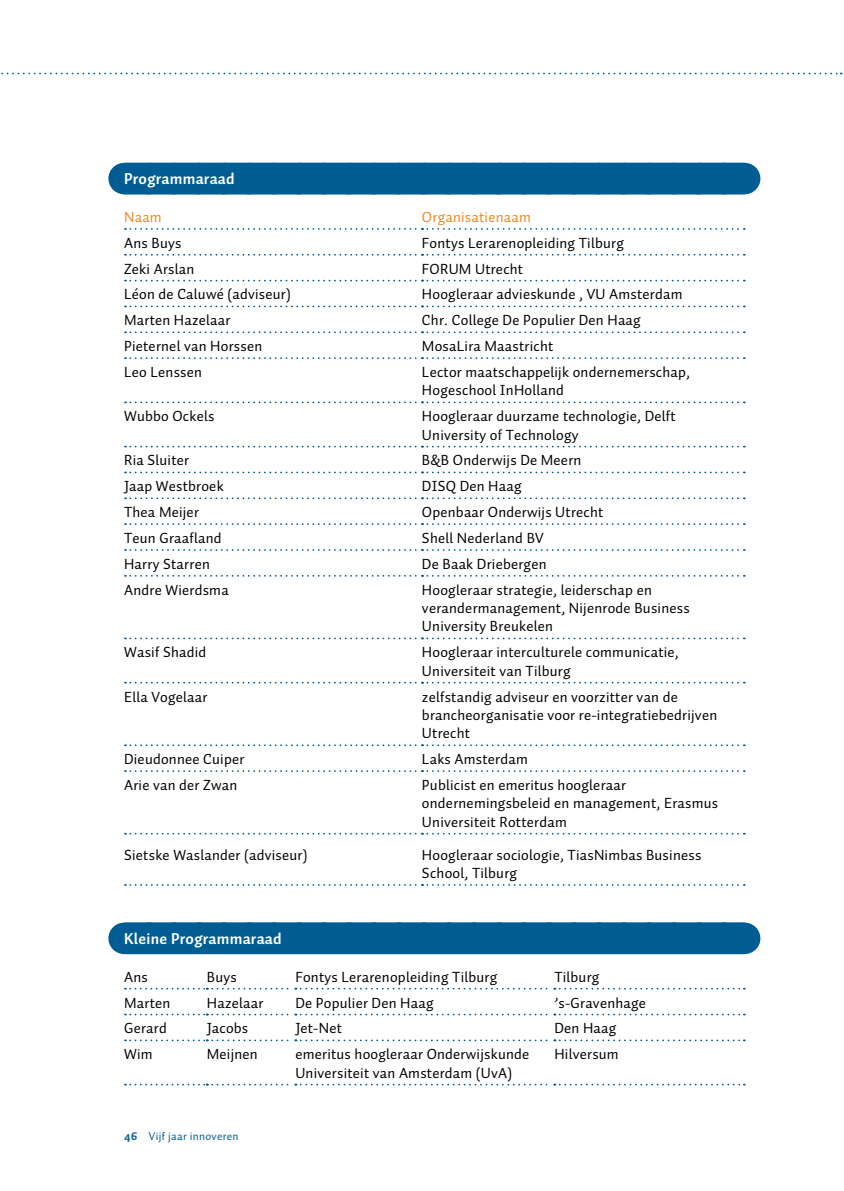
<style>
.page{position:relative;width:844px;height:1191px;background:#fff}
.page>*{position:absolute;margin:0;border:0;box-sizing:border-box;transform-origin:0 0}
.t1{font:700 15.75px "Auto 1";letter-spacing:.015em;color:#fff}
.t2{font:14.88px/18.4px "Auto 1";letter-spacing:.015em;color:#000}
.t3{font:14.88px "Auto 1";letter-spacing:.015em;color:#ef8726}
.t4{font:11.38px "Auto 1";letter-spacing:.025em;color:#005d93}
.s1{font-weight:700;font-size:12.25px}
</style>
<div class="page">
<svg style="left:1px;top:73px;width:840px;height:1px"></svg>
<div style="left:124px;top:163px;width:620px;height:31px;background:#005d93"></div>
<div style="left:124px;top:922px;width:620px;height:32px;background:#005d93"></div>
<svg style="left:125px;top:228px;width:619px;height:2px"></svg>
<svg style="left:125px;top:254px;width:619px;height:2px"></svg>
<svg style="left:125px;top:280px;width:619px;height:1px"></svg>
<svg style="left:125px;top:305px;width:619px;height:2px"></svg>
<svg style="left:125px;top:331px;width:619px;height:2px"></svg>
<svg style="left:125px;top:357px;width:619px;height:2px"></svg>
<svg style="left:125px;top:401px;width:619px;height:2px"></svg>
<svg style="left:125px;top:446px;width:619px;height:1px"></svg>
<svg style="left:125px;top:471px;width:619px;height:2px"></svg>
<svg style="left:125px;top:497px;width:619px;height:2px"></svg>
<svg style="left:125px;top:523px;width:619px;height:2px"></svg>
<svg style="left:125px;top:549px;width:619px;height:2px"></svg>
<svg style="left:125px;top:575px;width:619px;height:1px"></svg>
<svg style="left:125px;top:637px;width:619px;height:2px"></svg>
<svg style="left:125px;top:682px;width:619px;height:1px"></svg>
<svg style="left:125px;top:744px;width:619px;height:2px"></svg>
<svg style="left:125px;top:770px;width:619px;height:2px"></svg>
<svg style="left:125px;top:833px;width:619px;height:1px"></svg>
<svg style="left:125px;top:884px;width:619px;height:1px"></svg>
<svg style="left:125px;top:987px;width:619px;height:2px"></svg>
<svg style="left:125px;top:1013px;width:619px;height:2px"></svg>
<svg style="left:125px;top:1039px;width:619px;height:2px"></svg>
<svg style="left:125px;top:1083px;width:619px;height:2px"></svg>
<p class="t1" style="left:124px;top:168px;width:112px">Programmaraad</p>
<p class="t3" style="left:124px;top:208px;width:39px">Naam</p>
<p class="t3" style="left:422px;top:208px;width:110px">Organisatienaam</p>
<p class="t2" style="left:124px;top:233px;width:59px">Ans Buys</p>
<p class="t2" style="left:422px;top:233px;width:203px">Fontys Lerarenopleiding Tilburg</p>
<p class="t2" style="left:124px;top:259px;width:72px">Zeki Arslan</p>
<p class="t2" style="left:422px;top:259px;width:103px">FORUM Utrecht</p>
<p class="t2" style="left:124px;top:285px;width:168px">Léon de Caluwé (adviseur)</p>
<p class="t2" style="left:422px;top:285px;width:262px">Hoogleraar advieskunde , VU Amsterdam</p>
<p class="t2" style="left:124px;top:311px;width:108px">Marten Hazelaar</p>
<p class="t2" style="left:422px;top:311px;width:220px">Chr. College De Populier Den Haag</p>
<p class="t2" style="left:124px;top:337px;width:140px">Pieternel van Horssen</p>
<p class="t2" style="left:422px;top:337px;width:133px">MosaLira Maastricht</p>
<p class="t2" style="left:124px;top:362px;width:79px">Leo Lenssen</p>
<p class="t2" style="left:422px;top:362px;width:269px">Lector maatschappelijk ondernemerschap,<br>Hogeschool InHolland</p>
<p class="t2" style="left:124px;top:407px;width:92px">Wubbo Ockels</p>
<p class="t2" style="left:422px;top:407px;width:255px">Hoogleraar duurzame technologie, Delft<br>University of Technology</p>
<p class="t2" style="left:124px;top:451px;width:67px">Ria Sluiter</p>
<p class="t2" style="left:422px;top:451px;width:161px">B&amp;B Onderwijs De Meern</p>
<p class="t2" style="left:124px;top:477px;width:101px">Jaap Westbroek</p>
<p class="t2" style="left:422px;top:477px;width:101px">DISQ Den Haag</p>
<p class="t2" style="left:124px;top:502px;width:76px">Thea Meijer</p>
<p class="t2" style="left:422px;top:502px;width:183px">Openbaar Onderwijs Utrecht</p>
<p class="t2" style="left:124px;top:528px;width:99px">Teun Graafland</p>
<p class="t2" style="left:422px;top:528px;width:123px">Shell Nederland BV</p>
<p class="t2" style="left:124px;top:554px;width:87px">Harry Starren</p>
<p class="t2" style="left:422px;top:554px;width:126px">De Baak Driebergen</p>
<p class="t2" style="left:124px;top:580px;width:106px">Andre Wierdsma</p>
<p class="t2" style="left:422px;top:580px;width:269px">Hoogleraar strategie, leiderschap en verandermanagement, Nijenrode Business<br>University Breukelen</p>
<p class="t2" style="left:124px;top:643px;width:84px">Wasif Shadid</p>
<p class="t2" style="left:422px;top:643px;width:258px">Hoogleraar interculturele communicatie,<br>Universiteit van Tilburg</p>
<p class="t2" style="left:124px;top:687px;width:85px">Ella Vogelaar</p>
<p class="t2" style="left:422px;top:687px;width:297px">zelfstandig adviseur en voorzitter van de brancheorganisatie voor re-integratiebedrijven<br>Utrecht</p>
<p class="t2" style="left:124px;top:749px;width:122px">Dieudonnee Cuiper</p>
<p class="t2" style="left:422px;top:749px;width:107px">Laks Amsterdam</p>
<p class="t2" style="left:124px;top:775px;width:115px">Arie van der Zwan</p>
<p class="t2" style="left:422px;top:775px;width:297px">Publicist en emeritus hoogleraar ondernemingsbeleid en management, Erasmus<br>Universiteit Rotterdam</p>
<p class="t2" style="left:124px;top:845px;width:185px">Sietske Waslander (adviseur)</p>
<p class="t2" style="left:422px;top:845px;width:281px">Hoogleraar sociologie, TiasNimbas Business<br>School, Tilburg</p>
<p class="t1" style="left:124px;top:928px;width:159px">Kleine Programmaraad</p>
<p class="t2" style="left:124px;top:967px;width:25px">Ans</p>
<p class="t2" style="left:207px;top:967px;width:31px">Buys</p>
<p class="t2" style="left:295px;top:967px;width:203px">Fontys Lerarenopleiding Tilburg</p>
<p class="t2" style="left:554px;top:967px;width:47px">Tilburg</p>
<p class="t2" style="left:124px;top:993px;width:48px">Marten</p>
<p class="t2" style="left:207px;top:993px;width:58px">Hazelaar</p>
<p class="t2" style="left:295px;top:993px;width:140px">De Populier Den Haag</p>
<p class="t2" style="left:554px;top:993px;width:93px">’s-Gravenhage</p>
<p class="t2" style="left:124px;top:1019px;width:44px">Gerard</p>
<p class="t2" style="left:207px;top:1019px;width:43px">Jacobs</p>
<p class="t2" style="left:295px;top:1019px;width:48px">Jet-Net</p>
<p class="t2" style="left:554px;top:1019px;width:63px">Den Haag</p>
<p class="t2" style="left:124px;top:1044px;width:30px">Wim</p>
<p class="t2" style="left:207px;top:1044px;width:52px">Meijnen</p>
<p class="t2" style="left:295px;top:1044px;width:235px">emeritus hoogleraar Onderwijskunde<br>Universiteit van Amsterdam (UvA)</p>
<p class="t2" style="left:554px;top:1044px;width:66px">Hilversum</p>
<p class="t4" style="left:124px;top:1128px;width:116px"><span class="s1">46</span> Vijf jaar innoveren</p>
</div>
